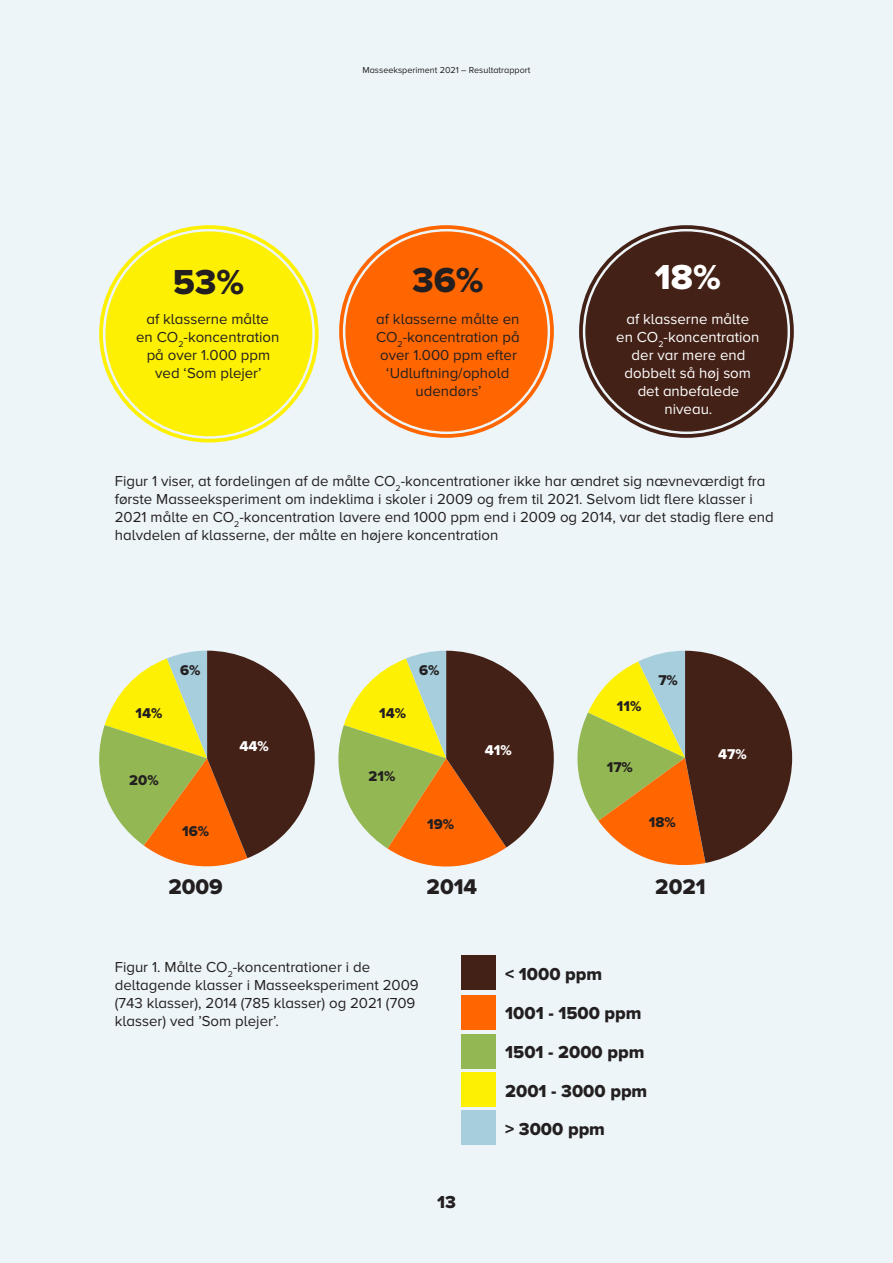
<style>
.page{position:relative;width:893px;height:1263px;background:#edf5f8}
.page>*{position:absolute;margin:0;border:0;box-sizing:border-box;transform-origin:0 0}
.Manchet_KSD{font:800 36px "Proxima Nova Astra";color:#231f20}
.Manchet_KSD-2{font:800 36px "Proxima Nova Astra";color:#fff}
.Rubrik-3_KSD{font:800 22.05px "Proxima Nova Astra";color:#231f20}
.Brødtekst_KSD{font:800 18px "Proxima Nova Astra";color:#231f20}
.Brødtekst_KSD-2{font:15px/18px "Proxima Nova Astra";color:#231f20}
.Brødtekst_KSD-3{font:15px/18px "Proxima Nova Astra";color:#fff;text-align:center}
.Rubrik-3_KSD-2{font:800 14.7px "Proxima Nova Astra";color:#231f20}
.Rubrik-3_KSD-3{font:800 14.7px "Proxima Nova Astra";color:#fff}
.t1{font:9px "Proxima Nova Astra";color:#231f20}
</style>
<div class="page">
<div style="left:106px;top:232px;width:206px;height:204px;background:#fdf003;border-radius:50%"></div>
<div style="left:346px;top:232px;width:201px;height:199px;background:#f60;border-radius:50%"></div>
<div style="left:586px;top:232px;width:201px;height:199px;background:#432116;border-radius:50%"></div>
<svg style="left:99px;top:651px;width:216px;height:216px"></svg>
<svg style="left:338px;top:651px;width:216px;height:216px"></svg>
<svg style="left:577px;top:651px;width:215px;height:215px"></svg>
<div style="left:461px;top:956px;width:34px;height:34px;background:#432116"></div>
<div style="left:461px;top:995px;width:34px;height:34px;background:#f60"></div>
<div style="left:461px;top:1034px;width:34px;height:34px;background:#93b853"></div>
<div style="left:461px;top:1072px;width:34px;height:34px;background:#fdf003"></div>
<div style="left:461px;top:1111px;width:34px;height:34px;background:#a7cedc"></div>
<p class="Manchet_KSD" style="left:173px;top:261px;width:73px">53%</p>
<p class="Brødtekst_KSD-2" style="left:136px;top:311px;width:145px;text-align:center">af klasserne målte en CO<sub>2</sub>-koncentration på over 1.000 ppm ved ‘Som plejer’</p>
<p class="t1" style="left:362px;top:65px;width:169px">Masseeksperiment 2021 – Resultatrapport</p>
<p class="Manchet_KSD" style="left:412px;top:259px;width:73px">36%</p>
<p class="Brødtekst_KSD-2" style="left:376px;top:311px;width:145px;text-align:center">af klasserne målte en<br>CO<sub>2</sub>-koncentration på over 1.000 ppm efter ‘Udluftning/ophold udendørs’</p>
<p class="Manchet_KSD-2" style="left:655px;top:257px;width:68px">18%</p>
<p class="Brødtekst_KSD-3" style="left:616px;top:311px;width:145px">af klasserne målte en CO<sub>2</sub>-koncentration der var mere end dobbelt så høj som det anbefalede niveau.</p>
<p class="Brødtekst_KSD-2" style="left:115px;top:473px;width:660px">Figur 1 viser, at fordelingen af de målte CO<sub>2</sub>-koncentrationer ikke har ændret sig nævneværdigt fra første Masseeksperiment om indeklima i skoler i 2009 og frem til 2021. Selvom lidt flere klasser i 2021 målte en CO<sub>2</sub>-koncentration lavere end 1000 ppm end i 2009 og 2014, var det stadig flere end halvdelen af klasserne, der målte en højere koncentration</p>
<p class="Rubrik-3_KSD-2" style="left:136px;top:704px;width:28px">14%</p>
<p class="Rubrik-3_KSD-2" style="left:180px;top:662px;width:22px">6%</p>
<p class="Rubrik-3_KSD-3" style="left:239px;top:738px;width:31px">44%</p>
<p class="Rubrik-3_KSD-2" style="left:379px;top:704px;width:28px">14%</p>
<p class="Rubrik-3_KSD-2" style="left:129px;top:772px;width:31px">20%</p>
<p class="Rubrik-3_KSD-2" style="left:369px;top:768px;width:28px">21%</p>
<p class="Rubrik-3_KSD-2" style="left:182px;top:823px;width:28px">16%</p>
<p class="Rubrik-3_KSD-2" style="left:419px;top:662px;width:22px">6%</p>
<p class="Rubrik-3_KSD-2" style="left:427px;top:816px;width:28px">19%</p>
<p class="Rubrik-3_KSD-2" style="left:617px;top:698px;width:26px">11%</p>
<p class="Rubrik-3_KSD-2" style="left:658px;top:671px;width:21px">7%</p>
<p class="Rubrik-3_KSD-3" style="left:485px;top:742px;width:28px">41%</p>
<p class="Rubrik-3_KSD-3" style="left:718px;top:745px;width:30px">47%</p>
<p class="Rubrik-3_KSD-2" style="left:607px;top:758px;width:28px">17%</p>
<p class="Rubrik-3_KSD-2" style="left:649px;top:813px;width:28px">18%</p>
<p class="Rubrik-3_KSD" style="left:168px;top:874px;width:56px">2009</p>
<p class="Rubrik-3_KSD" style="left:427px;top:874px;width:52px">2014</p>
<p class="Rubrik-3_KSD" style="left:655px;top:874px;width:52px">2021</p>
<p class="Brødtekst_KSD-2" style="left:115px;top:959px;width:306px">Figur 1. Målte CO<sub>2</sub>-koncentrationer i de deltagende klasser i Masseeksperiment 2009 (743 klasser), 2014 (785 klasser) og 2021 (709 klasser) ved ’Som plejer’.</p>
<p class="Brødtekst_KSD" style="left:437px;top:1192px;width:20px">13</p>
<p class="Brødtekst_KSD" style="left:505px;top:964px;width:99px">&lt; 1000 ppm</p>
<p class="Brødtekst_KSD" style="left:505px;top:1003px;width:138px">1001 - 1500 ppm</p>
<p class="Brødtekst_KSD" style="left:505px;top:1042px;width:141px">1501 - 2000 ppm</p>
<p class="Brødtekst_KSD" style="left:505px;top:1080px;width:144px">2001 - 3000 ppm</p>
<p class="Brødtekst_KSD" style="left:505px;top:1118px;width:101px">&gt; 3000 ppm</p>
</div>
